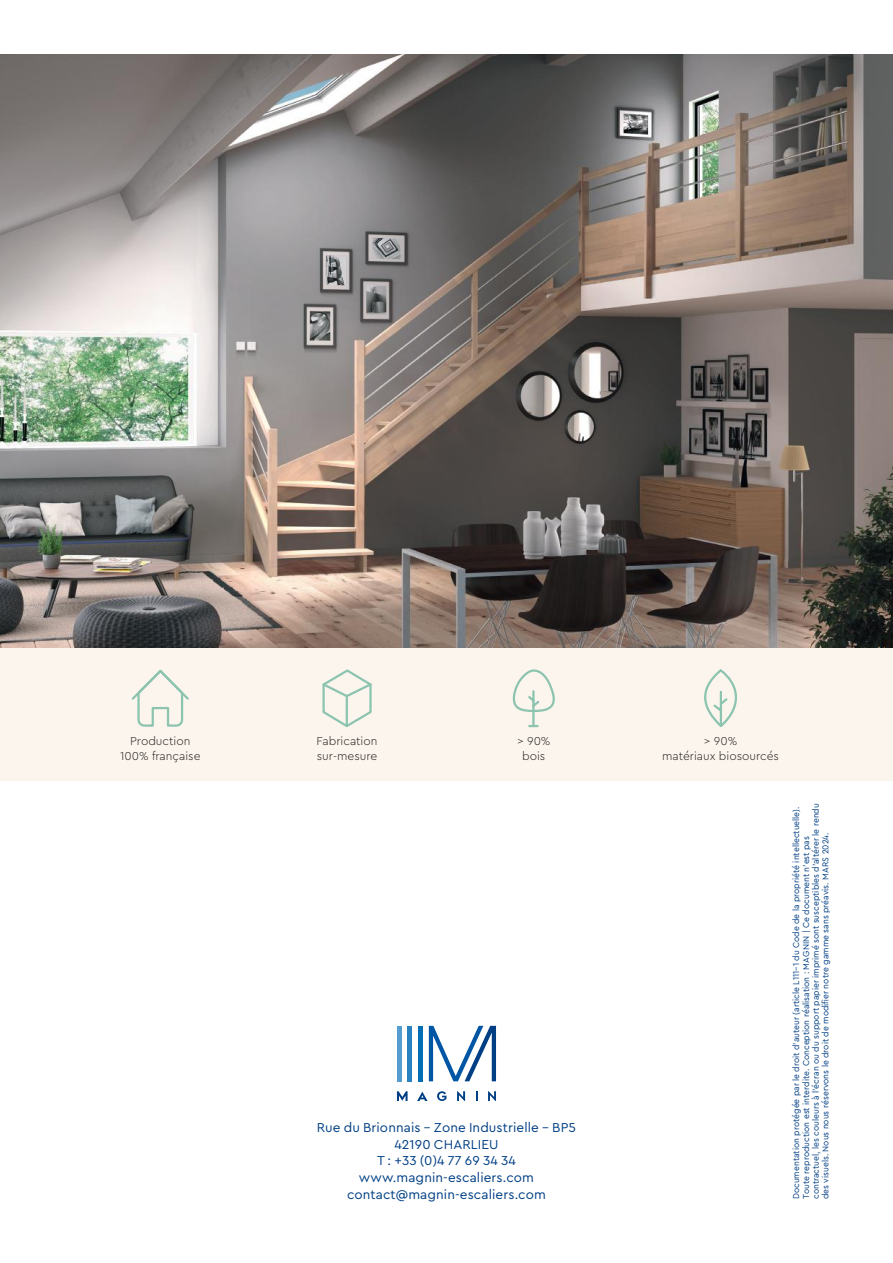
<style>
.page{position:relative;width:893px;height:1263px;background:#fff}
.page>*{position:absolute;margin:0;border:0;box-sizing:border-box;transform-origin:0 0}
.t1{font:13.5px/16.8px "Cera PRO";letter-spacing:.01em;color:#003f84;text-align:center}
.t2{font:300 12px/14.4px "Cera PRO";color:#241f1f;text-align:center}
.t3{font:9px/9.8px "Cera PRO";color:#003f84;scale:.95 1}
</style>
<div class="page">
<svg style="left:397px;top:1091px;width:11px;height:10px"></svg>
<hr style="left:397px;top:1026px;width:4px;height:55px;background:#539dd1">
<hr style="left:408px;top:1026px;width:4px;height:55px;background:#2981c0">
<hr style="left:418px;top:1026px;width:4px;height:55px;background:#006db5">
<svg style="left:429px;top:1026px;width:67px;height:55px"></svg>
<svg style="left:437px;top:1091px;width:9px;height:10px"></svg>
<svg style="left:417px;top:1091px;width:11px;height:10px"></svg>
<svg style="left:457px;top:1091px;width:8px;height:10px"></svg>
<svg style="left:488px;top:1091px;width:8px;height:10px"></svg>
<img style="left:0;top:54px;width:893px;height:594px">
<div style="left:0;top:648px;width:893px;height:132px;background:#fbf5ed"></div>
<svg style="left:512px;top:669px;width:43px;height:59px"></svg>
<svg style="left:704px;top:669px;width:33px;height:58px"></svg>
<svg style="left:322px;top:669px;width:50px;height:58px"></svg>
<hr style="left:346px;top:696px;width:2px;height:30px;background:#8cc4b0">
<svg style="left:131px;top:670px;width:58px;height:57px"></svg>
<h2 class="t2" style="left:120px;top:733px;width:82px">Production<br>100% française</h2>
<h2 class="t2" style="left:317px;top:733px;width:62px;text-align:left">Fabrication sur-mesure</h2>
<h2 class="t2" style="left:517px;top:733px;width:35px">&gt; 90% bois</h2>
<h2 class="t2" style="left:662px;top:733px;width:118px">&gt; 90%<br>matériaux biosourcés</h2>
<h1 class="t1" style="left:317px;top:1118px;width:261px">Rue du Brionnais - Zone Industrielle - BP5<br>42190 CHARLIEU<br>T : +33 (0)4 77 69 34 34 www.magnin-escaliers.com contact@magnin-escaliers.com</h1>
<p class="t3" style="left:791px;top:1199px;width:418px;rotate:-90deg">Documentation protégée par le droit d’auteur (article L111-1 du Code de la propriété intellectuelle).<br>Toute reproduction est interdite. Conception réalisation : MAGNIN | Ce document n’est pas contractuel, les couleurs à l’écran ou du support papier imprimé sont susceptibles d’altérer le rendu des visuels. Nous nous réservons le droit de modifier notre gamme sans préavis. MARS 2024.</p>
</div>
